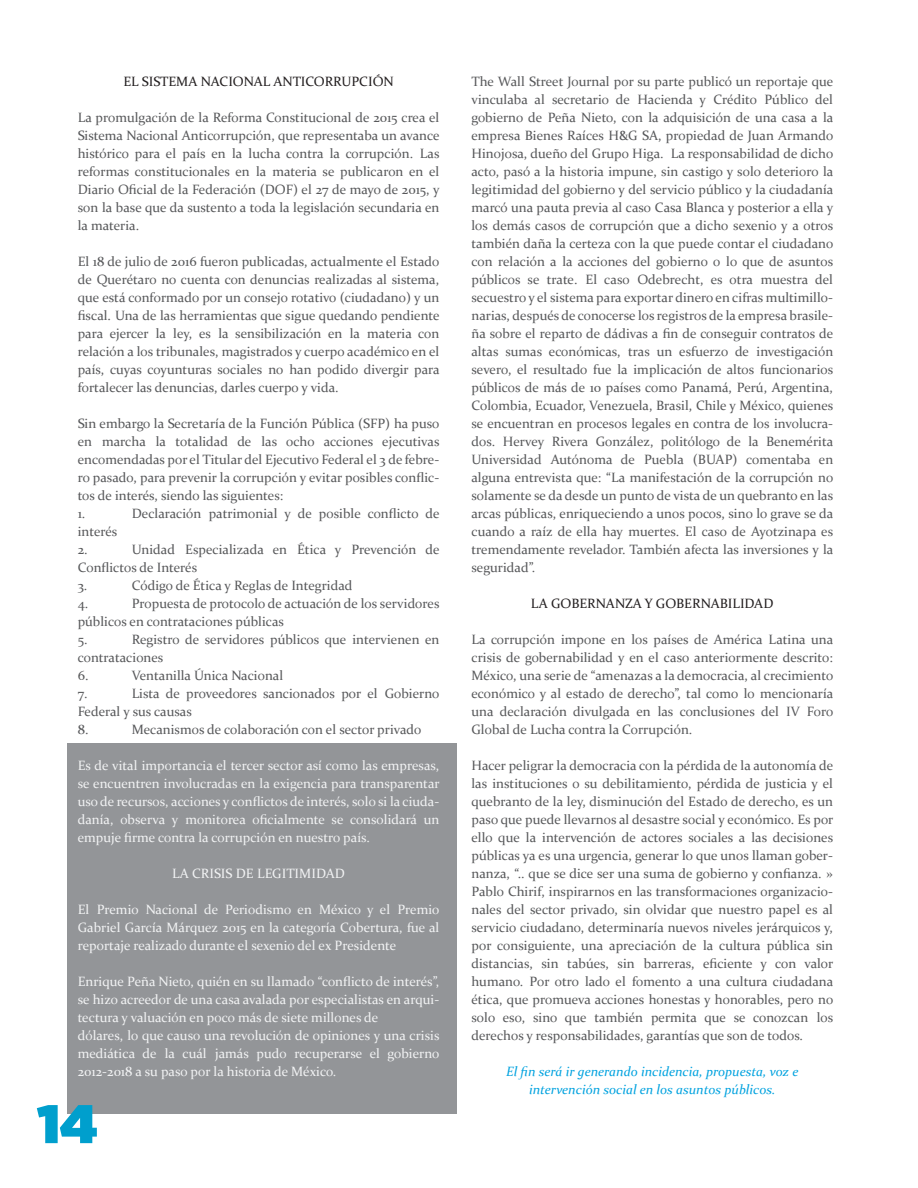
<style>
.page{position:relative;width:918px;height:1188px;background:#fff}
.page>*{position:absolute;margin:0;border:0;box-sizing:border-box;transform-origin:0 0}
.t1{font:900 54px "Gotham";color:#009fcd}
.t2{font:13.5px/18px "Constantia";color:#57585a}
.t3{font:13.5px/18px "Constantia";color:#f2f3f4;text-align:justify}
.t4{font:italic 13.5px/18px "Constantia";color:#00a2df;text-align:center}
.t5{font:13.5px "Constantia";color:#231f20}
</style>
<div class="page">
<div style="left:67px;top:744px;width:390px;height:370px;background:#939598"></div>
<p class="t5" style="left:123px;top:72px;width:272px">EL SISTEMA NACIONAL ANTICORRUPCIÓN</p>
<p class="t2" style="left:78px;top:108px;width:363px;text-align:justify">La promulgación de la Reforma Constitucional de 2015 crea el Sistema Nacional Anticorrupción, que representaba un avance histórico para el país en la lucha contra la corrupción. Las reformas constitucionales en la materia se publicaron en el Diario Oficial de la Federación (DOF) el 27 de mayo de 2015, y son la base que da sustento a toda la legislación secundaria en la materia.</p>
<p class="t2" style="left:78px;top:252px;width:363px;text-align:justify">El 18 de julio de 2016 fueron publicadas, actualmente el Estado de Querétaro no cuenta con denuncias realizadas al sistema, que está conformado por un consejo rotativo (ciudadano) y un fiscal. Una de las herramientas que sigue quedando pendiente para ejercer la ley, es la sensibilización en la materia con relación a los tribunales, magistrados y cuerpo académico en el país, cuyas coyunturas sociales no han podido divergir para fortalecer las denuncias, darles cuerpo y vida.</p>
<p class="t2" style="left:78px;top:414px;width:363px">Sin embargo la Secretaría de la Función Pública (SFP) ha puso en marcha la totalidad de las ocho acciones ejecutivas encomendadas por el Titular del Ejecutivo Federal el 3 de febre&shy;ro pasado, para prevenir la corrupción y evitar posibles conflic&shy;tos de interés, siendo las siguientes:<br>1.</p>
<p class="t2" style="left:132px;top:504px;width:309px">Declaración patrimonial y de posible conflicto de</p>
<p class="t2" style="left:78px;top:522px;width:41px">interés<br>2.</p>
<p class="t2" style="left:78px;top:540px;width:363px;text-indent:54px">Unidad Especializada en Ética y Prevención de<br>Conflictos de Interés<br>3.</p>
<p class="t2" style="left:132px;top:576px;width:222px">Código de Ética y Reglas de Integridad</p>
<p class="t2" style="left:78px;top:594px;width:363px;text-indent:54px">Propuesta de protocolo de actuación de los servidores públicos en contrataciones públicas<br>5.</p>
<p class="t2" style="left:78px;top:594px;width:12px">4.</p>
<p class="t2" style="left:78px;top:630px;width:363px;text-indent:54px">Registro de servidores públicos que intervienen en contrataciones<br>6.</p>
<p class="t2" style="left:132px;top:666px;width:153px">Ventanilla Única Nacional</p>
<p class="t2" style="left:78px;top:684px;width:363px;text-indent:54px">Lista de proveedores sancionados por el Gobierno<br>Federal y sus causas<br>8.</p>
<p class="t2" style="left:78px;top:684px;width:11px">7.</p>
<p class="t2" style="left:132px;top:720px;width:291px">Mecanismos de colaboración con el sector privado</p>
<p class="t3" style="left:78px;top:756px;width:363px">Es de vital importancia el tercer sector así como las empresas, se encuentren involucradas en la exigencia para transparentar uso de recursos, acciones y conflictos de interés, solo si la ciuda&shy;danía, observa y monitorea oficialmente se consolidará un empuje firme contra la corrupción en nuestro país.</p>
<p class="t3" style="left:172px;top:864px;width:174px">LA CRISIS DE LEGITIMIDAD</p>
<p class="t3" style="left:78px;top:900px;width:363px">El Premio Nacional de Periodismo en México y el Premio Gabriel García Márquez 2015 en la categoría Cobertura, fue al reportaje realizado durante el sexenio del ex Presidente</p>
<p class="t3" style="left:78px;top:972px;width:363px;text-align:left">Enrique Peña Nieto, quién en su llamado “conflicto de interés”, se hizo acreedor de una casa avalada por especialistas en arqui&shy;tectura y valuación en poco más de siete millones de<br>dólares, lo que causo una revolución de opiniones y una crisis mediática de la cuál jamás pudo recuperarse el gobierno 2012-2018 a su paso por la historia de México.</p>
<h1 class="t1" style="left:37px;top:1085px;width:61px">14</h1>
<p class="t2" style="left:471px;top:72px;width:363px;text-align:justify">The Wall Street Journal por su parte publicó un reportaje que vinculaba al secretario de Hacienda y Crédito Público del gobierno de Peña Nieto, con la adquisición de una casa a la empresa Bienes Raíces H&amp;G SA, propiedad de Juan Armando Hinojosa, dueño del Grupo Higa. La responsabilidad de dicho acto, pasó a la historia impune, sin castigo y solo deterioro la legitimidad del gobierno y del servicio público y la ciudadanía marcó una pauta previa al caso Casa Blanca y posterior a ella y los demás casos de corrupción que a dicho sexenio y a otros también daña la certeza con la que puede contar el ciudadano con relación a la acciones del gobierno o lo que de asuntos públicos se trate. El caso Odebrecht, es otra muestra del secuestro y el sistema para exportar dinero en cifras multimillo&shy;narias, después de conocerse los registros de la empresa brasile&shy;ña sobre el reparto de dádivas a fin de conseguir contratos de altas sumas económicas, tras un esfuerzo de investigación severo, el resultado fue la implicación de altos funcionarios públicos de más de 10 países como Panamá, Perú, Argentina, Colombia, Ecuador, Venezuela, Brasil, Chile y México, quienes se encuentran en procesos legales en contra de los involucra&shy;dos. Hervey Rivera González, politólogo de la Benemérita Universidad Autónoma de Puebla (BUAP) comentaba en alguna entrevista que: “La manifestación de la corrupción no solamente se da desde un punto de vista de un quebranto en las arcas públicas, enriqueciendo a unos pocos, sino lo grave se da cuando a raíz de ella hay muertes. El caso de Ayotzinapa es tremendamente revelador. También afecta las inversiones y la seguridad”.</p>
<p class="t5" style="left:531px;top:595px;width:244px">LA GOBERNANZA Y GOBERNABILIDAD</p>
<p class="t2" style="left:471px;top:630px;width:363px;text-align:justify">La corrupción impone en los países de América Latina una crisis de gobernabilidad y en el caso anteriormente descrito:<br>México, una serie de “amenazas a la democracia, al crecimiento económico y al estado de derecho”, tal como lo mencionaría una declaración divulgada en las conclusiones del IV Foro Global de Lucha contra la Corrupción.</p>
<p class="t2" style="left:471px;top:756px;width:363px;text-align:justify">Hacer peligrar la democracia con la pérdida de la autonomía de las instituciones o su debilitamiento, pérdida de justicia y el quebranto de la ley, disminución del Estado de derecho, es un paso que puede llevarnos al desastre social y económico. Es por ello que la intervención de actores sociales a las decisiones públicas ya es una urgencia, generar lo que unos llaman gober&shy;nanza, “.. que se dice ser una suma de gobierno y confianza. » Pablo Chirif, inspirarnos en las transformaciones organizacio&shy;nales del sector privado, sin olvidar que nuestro papel es al servicio ciudadano, determinaría nuevos niveles jerárquicos y, por consiguiente, una apreciación de la cultura pública sin distancias, sin tabúes, sin barreras, eficiente y con valor humano. Por otro lado el fomento a una cultura ciudadana ética, que promueva acciones honestas y honorables, pero no solo eso, sino que también permita que se conozcan los derechos y responsabilidades, garantías que son de todos.</p>
<p class="t4" style="left:506px;top:1062px;width:294px">El fin será ir generando incidencia, propuesta, voz e intervención social en los asuntos públicos.</p>
</div>
